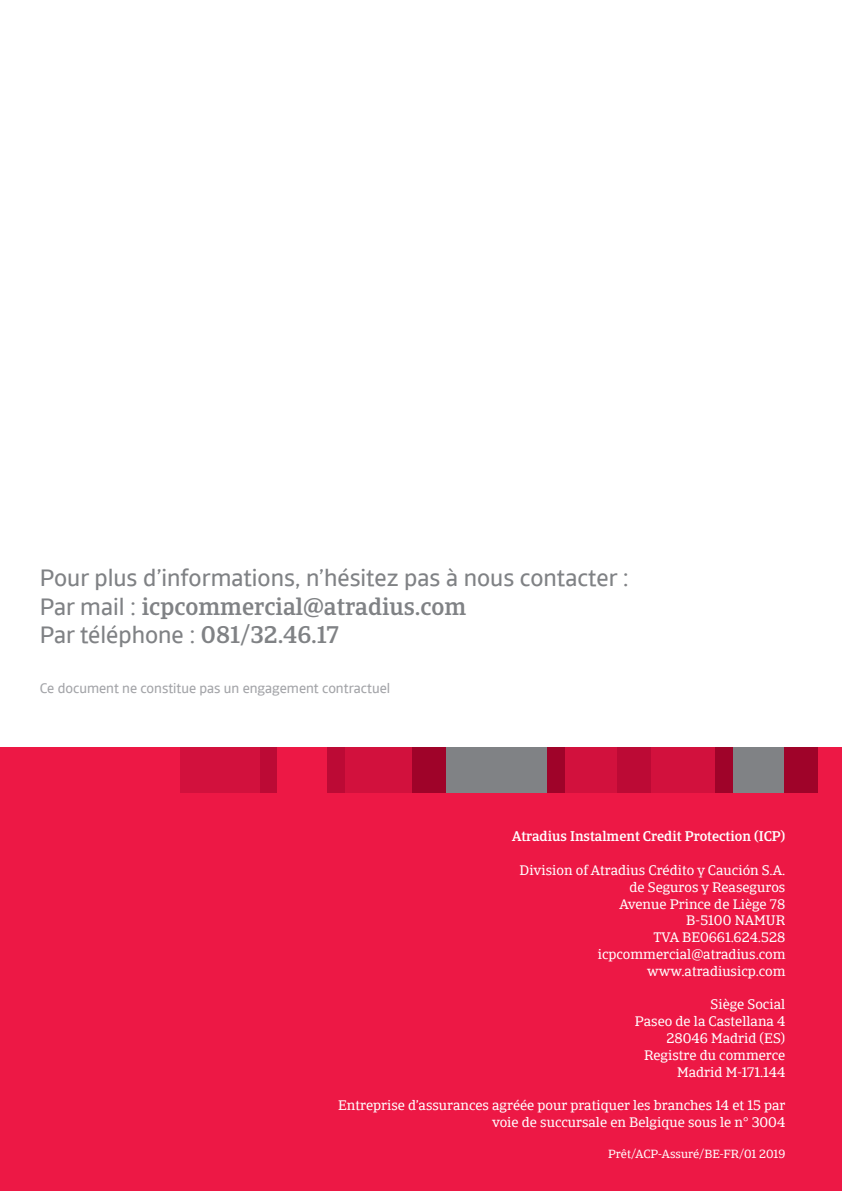
<style>
.page{position:relative;width:842px;height:1191px;background:#fff}
.page>*{position:absolute;margin:0;border:0;box-sizing:border-box;transform-origin:0 0}
.t1{font:24px "Catalana Sans";color:#808285}
.t2{font:500 24px "Catalana";color:#808285}
.t3{font:14px/16.8px "Catalana";color:#fff;text-align:right}
.t4{font:14px "Catalana Sans";color:#a4a5a9}
.t5{font:500 14px "Catalana";color:#fff}
.t6{font:12px "Catalana";color:#fff}
.s1{font-family:"Catalana Sans";font-weight:400}
.s2{font-family:"Catalana";font-weight:500}
</style>
<div class="page">
<div style="left:0;top:772px;width:842px;height:419px;background:#ed1845"></div>
<div style="left:0;top:747px;width:842px;height:45px;background:#ed1845"></div>
<div style="left:259px;top:747px;width:17px;height:45px;background:#bc0a35"></div>
<div style="left:180px;top:747px;width:79px;height:45px;background:#d2113d"></div>
<div style="left:344px;top:747px;width:68px;height:45px;background:#d2113d"></div>
<div style="left:651px;top:747px;width:65px;height:45px;background:#d2113d"></div>
<div style="left:412px;top:747px;width:34px;height:45px;background:#9f0329"></div>
<div style="left:617px;top:747px;width:34px;height:45px;background:#bc0a35"></div>
<div style="left:783px;top:747px;width:35px;height:45px;background:#9f0329"></div>
<div style="left:327px;top:747px;width:17px;height:45px;background:#bc0a35"></div>
<div style="left:446px;top:747px;width:103px;height:45px;background:#808285"></div>
<div style="left:547px;top:747px;width:19px;height:45px;background:#9f0329"></div>
<div style="left:566px;top:747px;width:51px;height:45px;background:#d2113d"></div>
<div style="left:733px;top:747px;width:51px;height:45px;background:#808285"></div>
<div style="left:716px;top:747px;width:17px;height:45px;background:#9f0329"></div>
<h1 class="t1" style="left:40px;top:563px;width:591px">Pour plus d’informations, n’hésitez pas à nous contacter :</h1>
<h1 class="t2" style="left:40px;top:592px;width:428px"><span class="s1">Par mail :</span> icpcommercial@atradius.com</h1>
<h1 class="t1" style="left:40px;top:620px;width:301px">Par téléphone : <span class="s2">081/32.46.17</span></h1>
<p class="t4" style="left:40px;top:680px;width:352px">Ce document ne constitue pas un engagement contractuel</p>
<p class="t5" style="left:512px;top:828px;width:275px">Atradius Instalment Credit Protection (ICP)</p>
<p class="t3" style="left:520px;top:862px;width:267px">Division of Atradius Crédito y Caución S.A. de Seguros y Reaseguros<br>Avenue Prince de Liège 78<br>B-5100 NAMUR<br>TVA BE0661.624.528 icpcommercial@atradius.com www.atradiusicp.com</p>
<p class="t3" style="left:635px;top:996px;width:152px">Siège Social<br>Paseo de la Castellana 4<br>28046 Madrid (ES)<br>Registre du commerce<br>Madrid M-171.144</p>
<p class="t3" style="left:338px;top:1097px;width:449px">Entreprise d’assurances agréée pour pratiquer les branches 14 et 15 par voie de succursale en Belgique sous le n° 3004</p>
<p class="t6" style="left:608px;top:1147px;width:179px">Prêt/ACP-Assuré/BE-FR/01 2019</p>
</div>
